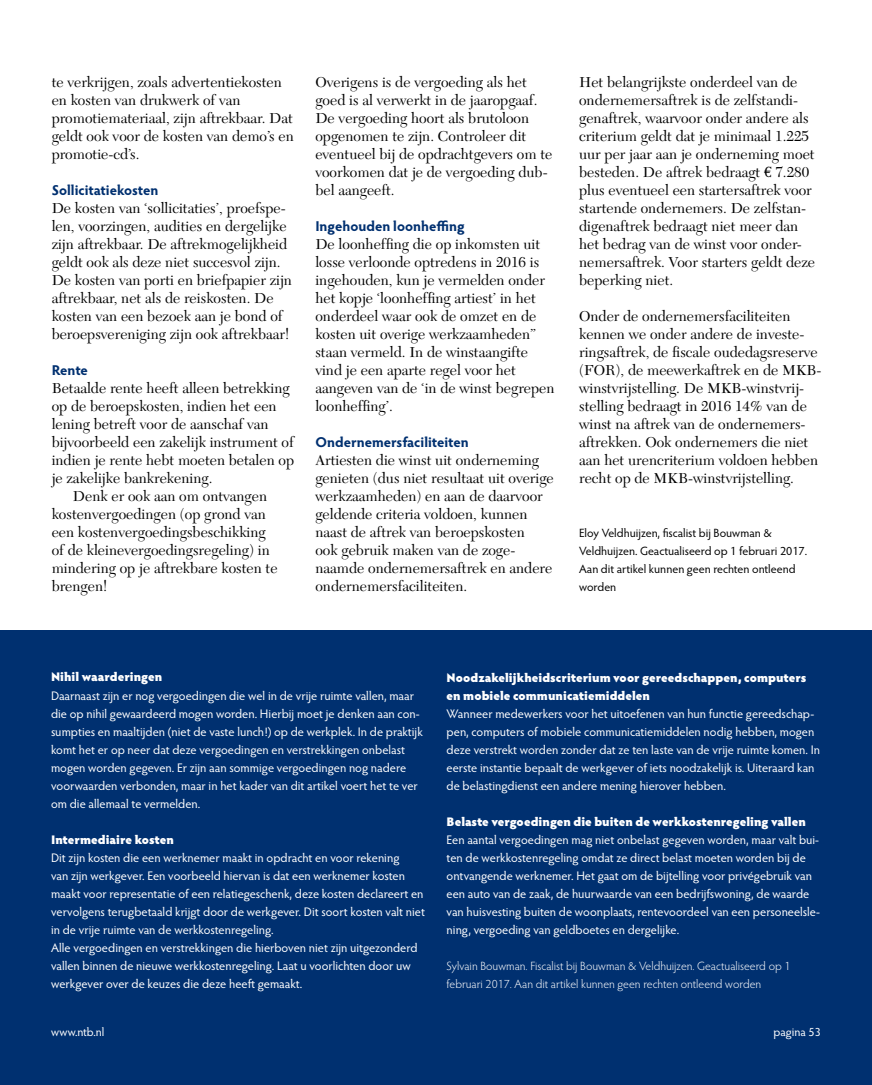
<style>
.page{position:relative;width:872px;height:1085px;background:#fff}
.page>*{position:absolute;margin:0;border:0;box-sizing:border-box;transform-origin:0 0}
.t1{font:15px/18px "New Caledonia";color:#000}
.t2{font:700 14.25px "Hypatia Sans Pro";color:#003070}
.t3{font:12.45px/18px "Hypatia Sans Pro";color:#fff}
.t4{font:900 12.45px/18px "Hypatia Sans Pro";color:#fff}
.t5{font:12px/18px "Hypatia Sans Pro";letter-spacing:-.005em;color:#000}
.t6{font:300 12px/18px "Hypatia Sans Pro";color:#fff}
.t7{font:12px "Hypatia Sans Pro";color:#fff}
.s1{font-family:"Euro Serif"}
</style>
<div class="page">
<div style="left:0;top:630px;width:872px;height:454px;background:#003070"></div>
<p class="t1" style="left:52px;top:73px;width:243px">te verkrijgen, zoals advertentiekosten en kosten van drukwerk of van promotiemateriaal, zijn aftrekbaar. Dat geldt ook voor de kosten van demo’s en promotie-cd’s.</p>
<p class="t2" style="left:52px;top:180px;width:108px">Sollicitatiekosten</p>
<p class="t1" style="left:52px;top:199px;width:242px">De kosten van ‘sollicitaties’, proefspe&shy;len, voorzingen, audities en dergelijke zijn aftrekbaar. De aftrekmogelijkheid geldt ook als deze niet succesvol zijn.<br>De kosten van porti en briefpapier zijn aftrekbaar, net als de reiskosten. De kosten van een bezoek aan je bond of beroepsvereniging zijn ook aftrekbaar!</p>
<p class="t2" style="left:52px;top:360px;width:38px">Rente</p>
<p class="t1" style="left:52px;top:379px;width:239px">Betaalde rente heeft alleen betrekking</p>
<p class="t1" style="left:52px;top:397px;width:226px">op de beroepskosten, indien het een</p>
<p class="t1" style="left:52px;top:415px;width:218px">lening betreft voor de aanschaf van</p>
<p class="t1" style="left:52px;top:433px;width:244px">bijvoorbeeld een zakelijk instrument of</p>
<p class="t1" style="left:52px;top:451px;width:244px">indien je rente hebt moeten betalen op</p>
<p class="t1" style="left:52px;top:469px;width:162px">je zakelijke bankrekening.</p>
<p class="t1" style="left:73px;top:487px;width:196px">Denk er ook aan om ontvangen</p>
<p class="t1" style="left:52px;top:505px;width:216px">kostenvergoedingen (op grond van</p>
<p class="t1" style="left:52px;top:523px;width:216px">een kostenvergoedingsbeschikking</p>
<p class="t1" style="left:52px;top:541px;width:220px">of de kleinevergoedingsregeling) in</p>
<p class="t1" style="left:52px;top:559px;width:227px">mindering op je aftrekbare kosten te</p>
<p class="t1" style="left:52px;top:577px;width:57px">brengen!</p>
<p class="t1" style="left:315px;top:73px;width:238px">Overigens is de vergoeding als het goed is al verwerkt in de jaaropgaaf.<br>De vergoeding hoort als brutoloon opgenomen te zijn. Controleer dit eventueel bij de opdrachtgevers om te voorkomen dat je de vergoeding dub&shy;bel aangeeft.</p>
<p class="t2" style="left:315px;top:216px;width:151px">Ingehouden loonheffing</p>
<p class="t1" style="left:315px;top:235px;width:241px">De loonheffing die op inkomsten uit losse verloonde optredens in 2016 is ingehouden, kun je vermelden onder het kopje ‘loonheffing artiest’ in het onderdeel waar ook de omzet en de kosten uit overige werkzaamheden’’ staan vermeld. In de winstaangifte vind je een aparte regel voor het aangeven van de ‘in de winst begrepen loonheffing’.</p>
<p class="t2" style="left:315px;top:432px;width:155px">Ondernemersfaciliteiten</p>
<p class="t1" style="left:315px;top:451px;width:240px">Artiesten die winst uit onderneming genieten (dus niet resultaat uit overige werkzaamheden) en aan de daarvoor geldende criteria voldoen, kunnen naast de aftrek van beroepskosten<br>ook gebruik maken van de zoge&shy;naamde ondernemersaftrek en andere ondernemersfaciliteiten.</p>
<p class="t1" style="left:579px;top:73px;width:237px">Het belangrijkste onderdeel van de ondernemersaftrek is de zelfstandi&shy;genaftrek, waarvoor onder andere als criterium geldt dat je minimaal 1.225 uur per jaar aan je onderneming moet besteden. De aftrek bedraagt <span class="s1">€</span> 7.280 plus eventueel een startersaftrek voor startende ondernemers. De zelfstan&shy;digenaftrek bedraagt niet meer dan het bedrag van de winst voor onder&shy;nemersaftrek. Voor starters geldt deze beperking niet.</p>
<p class="t1" style="left:579px;top:307px;width:244px">Onder de ondernemersfaciliteiten kennen we onder andere de investe&shy;ringsaftrek, de fiscale oudedagsreserve (FOR), de meewerkaftrek en de MKB&shy;winstvrijstelling. De MKB-winstvrij&shy;stelling bedraagt in 2016 14% van de winst na aftrek van de ondernemers&shy;aftrekken. Ook ondernemers die niet aan het urencriterium voldoen hebben recht op de MKB-winstvrijstelling.</p>
<p class="t5" style="left:579px;top:524px;width:230px">Eloy Veldhuijzen, fiscalist bij Bouwman &amp; Veldhuijzen. Geactualiseerd op 1 februari 2017.<br>Aan dit artikel kunnen geen rechten ontleend worden</p>
<p class="t4" style="left:51px;top:667px;width:113px">Nihil waarderingen</p>
<p class="t3" style="left:51px;top:685px;width:373px">Daarnaast zijn er nog vergoedingen die wel in de vrije ruimte vallen, maar die op nihil gewaardeerd mogen worden. Hierbij moet je denken aan con&shy;sumpties en maaltijden (niet de vaste lunch!) op de werkplek. In de praktijk komt het er op neer dat deze vergoedingen en verstrekkingen onbelast mogen worden gegeven. Er zijn aan sommige vergoedingen nog nadere voorwaarden verbonden, maar in het kader van dit artikel voert het te ver om die allemaal te vermelden.</p>
<p class="t4" style="left:51px;top:829px;width:124px">Intermediaire kosten</p>
<p class="t3" style="left:51px;top:847px;width:375px">Dit zijn kosten die een werknemer maakt in opdracht en voor rekening<br>van zijn werkgever. Een voorbeeld hiervan is dat een werknemer kosten maakt voor representatie of een relatiegeschenk, deze kosten declareert en vervolgens terugbetaald krijgt door de werkgever. Dit soort kosten valt niet in de vrije ruimte van de werkkostenregeling.<br>Alle vergoedingen en verstrekkingen die hierboven niet zijn uitgezonderd vallen binnen de nieuwe werkkostenregeling. Laat u voorlichten door uw werkgever over de keuzes die deze heeft gemaakt.</p>
<p class="t4" style="left:446px;top:667px;width:361px">Noodzakelijkheidscriterium voor gereedschappen, computers en mobiele communicatiemiddelen</p>
<p class="t3" style="left:446px;top:703px;width:375px">Wanneer medewerkers voor het uitoefenen van hun functie gereedschap&shy;pen, computers of mobiele communicatiemiddelen nodig hebben, mogen deze verstrekt worden zonder dat ze ten laste van de vrije ruimte komen. In eerste instantie bepaalt de werkgever of iets noodzakelijk is. Uiteraard kan de belastingdienst een andere mening hierover hebben.</p>
<p class="t4" style="left:446px;top:811px;width:361px">Belaste vergoedingen die buiten de werkkostenregeling vallen</p>
<p class="t3" style="left:446px;top:829px;width:375px">Een aantal vergoedingen mag niet onbelast gegeven worden, maar valt bui&shy;ten de werkkostenregeling omdat ze direct belast moeten worden bij de ontvangende werknemer. Het gaat om de bijtelling voor privégebruik van een auto van de zaak, de huurwaarde van een bedrijfswoning, de waarde van huisvesting buiten de woonplaats, rentevoordeel van een personeelsle&shy;ning, vergoeding van geldboetes en dergelijke.</p>
<p class="t6" style="left:446px;top:956px;width:345px">Sylvain Bouwman. Fiscalist bij Bouwman &amp; Veldhuijzen. Geactualiseerd op 1 februari 2017. Aan dit artikel kunnen geen rechten ontleend worden</p>
<p class="t7" style="left:51px;top:1024px;width:55px">www.ntb.nl</p>
<p class="t7" style="left:773px;top:1024px;width:49px">pagina 53</p>
</div>
